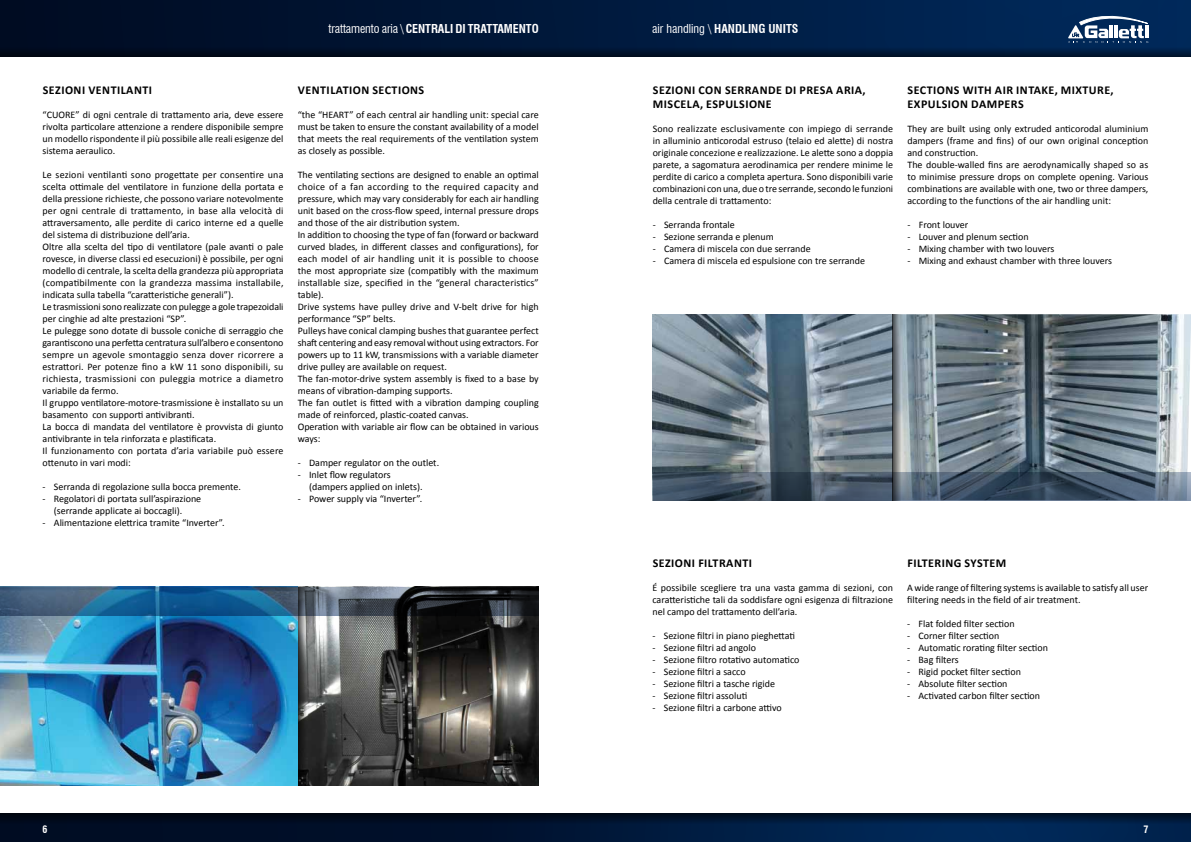
<style>
.page{position:relative;width:1191px;height:842px;background:#fff}
.page>*{position:absolute;margin:0;border:0;box-sizing:border-box;transform-origin:0 0}
.t1{font:700 12px/14.4px "Calibri";letter-spacing:.04em;color:#000}
.t2{font:700 condensed 12px "Swiss 721 BT";letter-spacing:-.005em;color:#fff}
.t3{font:10px/12px "Calibri";color:#000}
.t4{font:700 condensed 10px "Swiss 721 BT";color:#fff}
.s1{font-weight:400}
</style>
<div class="page">
<div style="left:0;top:814px;width:1191px;height:28px;background:linear-gradient(to right,#00071a,#002b5c)"></div>
<svg style="left:0;top:814px;width:1191px;height:11px;background:#00112a"></svg>
<div style="left:0;top:0;width:1191px;height:57px;background:linear-gradient(to right,#000a1f,#002a5d)"></div>
<svg style="left:1068px;top:8px;width:80px;height:35px"></svg>
<svg style="left:0;top:46px;width:1191px;height:11px;background:#00122d"></svg>
<img style="left:0;top:615px;width:539px;height:170px">
<svg style="left:298px;top:615px;width:9px;height:170px;background:#434343"></svg>
<img style="left:652px;top:314px;width:539px;height:158px">
<svg style="left:892px;top:314px;width:9px;height:158px"></svg>
<svg style="left:0;top:587px;width:539px;height:28px;background:#2e4f6a"></svg>
<svg style="left:652px;top:472px;width:539px;height:29px;background:#455567"></svg>
<p class="t2" style="left:328px;top:22px;width:212px"><span class="s1">trattamento aria \</span> CENTRALI DI TRATTAMENTO</p>
<p class="t2" style="left:652px;top:22px;width:148px"><span class="s1">air handling \</span> HANDLING UNITS</p>
<p class="t1" style="left:43px;top:82px;width:111px">SEZIONI VENTILANTI</p>
<p class="t3" style="left:43px;top:108px;width:11px">“cuo</p>
<p class="t3" style="left:43px;top:108px;width:242px;text-align:justify;text-indent:23px">re” di ogni centrale di trattamento aria, deve essere rivolta particolare attenzione a rendere disponibile sempre un modello rispondente il più possibile alle reali esigenze del sistema aeraulico.</p>
<p class="t3" style="left:43px;top:168px;width:242px">Le sezioni ventilanti sono progettate per consentire una scelta ottimale del ventilatore in funzione della portata e della pressione richieste, che possono variare notevolmente per ogni centrale di trattamento, in base alla velocità di attraversamento, alle perdite di carico interne ed a quelle del sistema di distribuzione dell’aria.<br>Oltre alla scelta del tipo di ventilatore (pale avanti o pale rovesce, in diverse classi ed esecuzioni) è possibile, per ogni modello di centrale, la scelta della grandezza più appropriata (compatibilmente con la grandezza massima installabile, indicata sulla tabella “caratteristiche generali”).<br>Le trasmissioni sono realizzate con pulegge a gole trapezoidali per cinghie ad alte prestazioni “SP”.<br>Le pulegge sono dotate di bussole coniche di serraggio che garantiscono una perfetta centratura sull’albero e consentono sempre un agevole smontaggio senza dover ricorrere a estrattori. Per potenze fino a kW 11 sono disponibili, su richiesta, trasmissioni con puleggia motrice a diametro variabile da fermo.<br>Il gruppo ventilatore-motore-trasmissione è installato su un basamento con supporti antivibranti.<br>La bocca di mandata del ventilatore è provvista di giunto antivibrante in tela rinforzata e plastificata.<br>Il funzionamento con portata d’aria variabile può essere ottenuto in vari modi:</p>
<p class="t3" style="left:43px;top:480px;width:200px">- Serranda di regolazione sulla bocca premente.</p>
<p class="t3" style="left:54px;top:492px;width:149px;text-indent:-11px">- Regolatori di portata sull’aspirazione (serrande applicate ai boccagli).</p>
<p class="t3" style="left:43px;top:516px;width:184px">- Alimentazione elettrica tramite “Inverter”.</p>
<p class="t1" style="left:298px;top:82px;width:128px">VENTILATION SECTIONS</p>
<p class="t3" style="left:298px;top:108px;width:242px;text-align:justify">“the “heart” of each central air handling unit: special care must be taken to ensure the constant availability of a model that meets the real requirements of the ventilation system as closely as possible.</p>
<p class="t3" style="left:298px;top:168px;width:242px">The ventilating sections are designed to enable an optimal choice of a fan according to the required capacity and pressure, which may vary considerably for each air handling unit based on the cross-flow speed, internal pressure drops and those of the air distribution system.<br>In addition to choosing the type of fan (forward or backward curved blades, in different classes and configurations), for each model of air handling unit it is possible to choose the most appropriate size (compatibly with the maximum installable size, specified in the “general characteristics” table).<br>Drive systems have pulley drive and V-belt drive for high performance “SP” belts.<br>Pulleys have conical clamping bushes that guarantee perfect shaft centering and easy removal without using extractors. For powers up to 11 kW, transmissions with a variable diameter drive pulley are available on request.<br>The fan-motor-drive system assembly is fixed to a base by means of vibration-damping supports.<br>The fan outlet is fitted with a vibration damping coupling made of reinforced, plastic-coated canvas.<br>Operation with variable air flow can be obtained in various ways:</p>
<p class="t3" style="left:298px;top:456px;width:143px">- Damper regulator on the outlet.</p>
<p class="t3" style="left:309px;top:468px;width:115px;text-indent:-11px">- Inlet flow regulators (dampers applied on inlets).</p>
<p class="t3" style="left:298px;top:492px;width:126px">- Power supply via “Inverter”.</p>
<p class="t1" style="left:653px;top:82px;width:214px">SEZIONI CON SERRANDE DI PRESA ARIA,<br>MISCELA, ESPULSIONE</p>
<p class="t3" style="left:652px;top:123px;width:242px;text-align:justify">Sono realizzate esclusivamente con impiego di serrande in alluminio anticorodal estruso (telaio ed alette) di nostra originale concezione e realizzazione. Le alette sono a doppia parete, a sagomatura aerodinamica per rendere minime le perdite di carico a completa apertura. Sono disponibili varie combinazioni con una, due o tre serrande, secondo le funzioni della centrale di trattamento:</p>
<p class="t3" style="left:652px;top:219px;width:84px">- Serranda frontale</p>
<p class="t3" style="left:652px;top:231px;width:123px">- Sezione serranda e plenum</p>
<p class="t3" style="left:652px;top:243px;width:159px">- Camera di miscela con due serrande</p>
<p class="t3" style="left:652px;top:255px;width:214px">- Camera di miscela ed espulsione con tre serrande</p>
<p class="t1" style="left:907px;top:82px;width:207px">SECTIONS WITH AIR INTAKE, MIXTURE,<br>EXPULSION DAMPERS</p>
<p class="t3" style="left:907px;top:123px;width:242px">They are built using only extruded anticorodal aluminium dampers (frame and fins) of our own original conception and construction.<br>The double-walled fins are aerodynamically shaped so as to minimise pressure drops on complete opening. Various combinations are available with one, two or three dampers, according to the functions of the air handling unit:</p>
<p class="t3" style="left:907px;top:219px;width:63px">- Front louver</p>
<p class="t3" style="left:907px;top:231px;width:123px">- Louver and plenum section</p>
<p class="t3" style="left:907px;top:243px;width:148px">- Mixing chamber with two louvers</p>
<p class="t3" style="left:907px;top:255px;width:206px">- Mixing and exhaust chamber with three louvers</p>
<p class="t1" style="left:652px;top:555px;width:101px">SEZIONI FILTRANTI</p>
<p class="t3" style="left:652px;top:581px;width:242px;text-align:justify">É possibile scegliere tra una vasta gamma di sezioni, con caratteristiche tali da soddisfare ogni esigenza di filtrazione nel campo del trattamento dell’aria.</p>
<p class="t3" style="left:652px;top:629px;width:144px">- Sezione filtri in piano pieghettati</p>
<p class="t3" style="left:652px;top:641px;width:105px">- Sezione filtri ad angolo</p>
<p class="t3" style="left:652px;top:653px;width:148px">- Sezione filtro rotativo automatico</p>
<p class="t3" style="left:652px;top:665px;width:95px">- Sezione filtri a sacco</p>
<p class="t3" style="left:652px;top:677px;width:124px">- Sezione filtri a tasche rigide</p>
<p class="t3" style="left:652px;top:689px;width:96px">- Sezione filtri assoluti</p>
<p class="t3" style="left:652px;top:701px;width:131px">- Sezione filtri a carbone attivo</p>
<p class="t1" style="left:907px;top:555px;width:100px">FILTERING SYSTEM</p>
<p class="t3" style="left:907px;top:581px;width:242px">A wide range of filtering systems is available to satisfy all user filtering needs in the field of air treatment.</p>
<p class="t3" style="left:907px;top:617px;width:109px">- Flat folded filter section</p>
<p class="t3" style="left:907px;top:629px;width:94px">- Corner filter section</p>
<p class="t3" style="left:907px;top:641px;width:142px">- Automatic rorating filter section</p>
<p class="t3" style="left:907px;top:653px;width:53px">- Bag filters</p>
<p class="t3" style="left:907px;top:665px;width:115px">- Rigid pocket filter section</p>
<p class="t3" style="left:907px;top:677px;width:102px">- Absolute filter section</p>
<p class="t3" style="left:907px;top:689px;width:134px">- Activated carbon filter section</p>
<p class="t4" style="left:43px;top:824px;width:6px">6</p>
<p class="t4" style="left:1143px;top:824px;width:6px">7</p>
</div>
